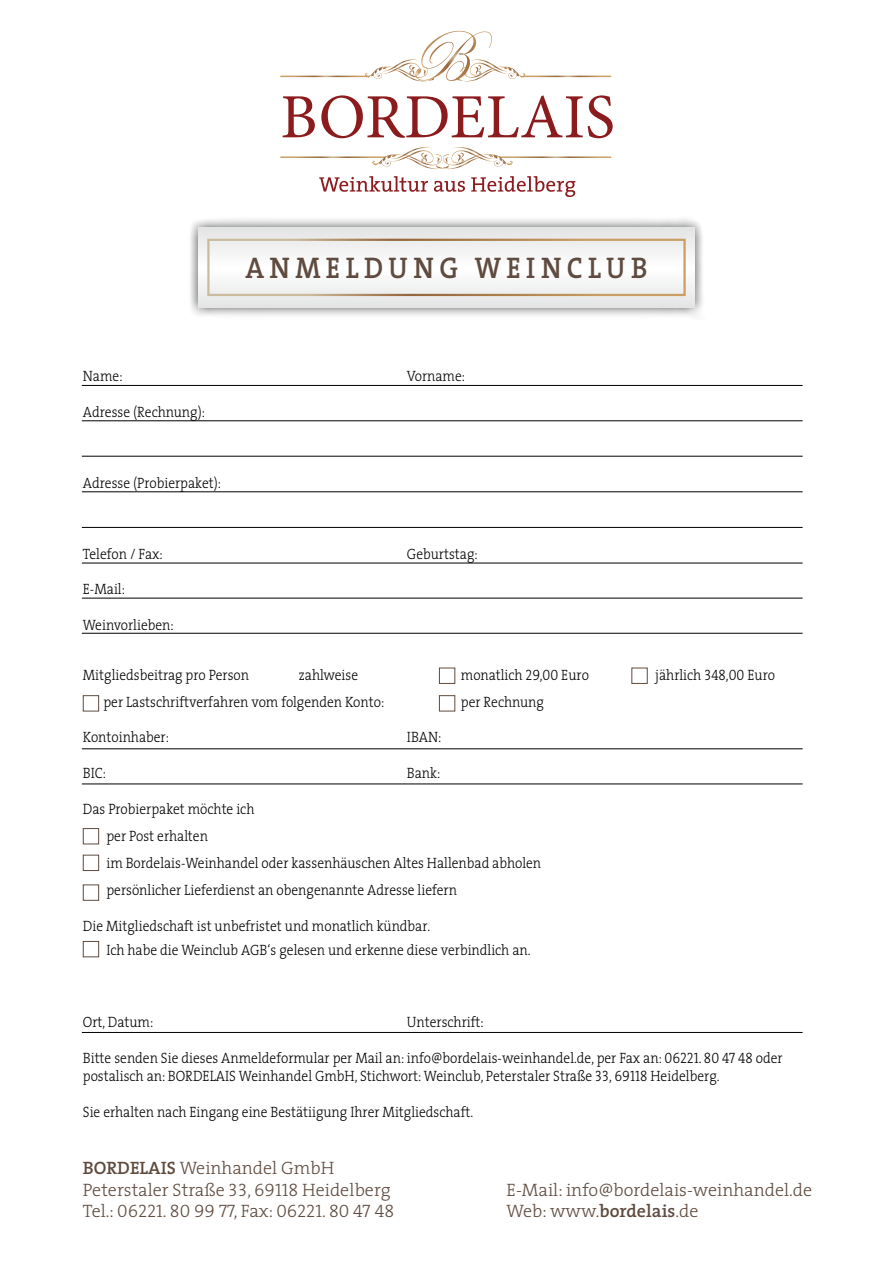
<style>
.page{position:relative;width:893px;height:1263px;background:#fff}
.page>*{position:absolute;margin:0;border:0;box-sizing:border-box;transform-origin:0 0}
.t1{font:600 30px "The Serif";letter-spacing:.2em;color:#5f4b3f;scale:.9 1}
.t2{font:300 18px "The Serif";color:#5f4b3f}
.t3{font:18px "The Serif Light Caps";color:#5f4b3f}
.t4{font:300 15px "The Serif";color:#000;scale:.9 1}
.s1{font-family:"The Serif Light Caps";font-weight:400}
.s2{font-weight:600}
.s3{font-family:"The Serif";font-weight:300}
</style>
<div class="page">
<div style="left:186px;top:216px;width:521px;height:103px;background:#000;opacity:.7"></div>
<div style="left:198px;top:227px;width:497px;height:80px;background:linear-gradient(to right,#f2f2f3,#f2f2f3)"></div>
<div style="left:207px;top:239px;width:479px;height:57px;border:2px solid #fff"></div>
<svg style="left:283px;top:96px;width:32px;height:41px"></svg>
<svg style="left:321px;top:95px;width:292px;height:43px"></svg>
<svg style="left:280px;top:31px;width:331px;height:51px"></svg>
<svg style="left:280px;top:147px;width:331px;height:50px"></svg>
<hr style="left:82px;top:385px;width:721px;height:1px;background:#000">
<hr style="left:82px;top:420px;width:721px;height:1px;background:#000">
<hr style="left:82px;top:456px;width:721px;height:1px;background:#000">
<hr style="left:82px;top:491px;width:721px;height:1px;background:#000">
<hr style="left:82px;top:527px;width:721px;height:1px;background:#000">
<hr style="left:82px;top:563px;width:721px;height:1px;background:#000">
<hr style="left:82px;top:598px;width:721px;height:1px;background:#000">
<hr style="left:82px;top:748px;width:721px;height:1px;background:#000">
<hr style="left:82px;top:633px;width:721px;height:1px;background:#000">
<hr style="left:82px;top:783px;width:721px;height:1px;background:#000">
<hr style="left:82px;top:1032px;width:721px;height:1px;background:#000">
<div style="left:439px;top:668px;width:16px;height:16px;background:#fff;border:1px solid #5f4b3f"></div>
<div style="left:83px;top:828px;width:16px;height:16px;background:#fff;border:1px solid #5f4b3f"></div>
<div style="left:83px;top:855px;width:16px;height:16px;background:#fff;border:1px solid #5f4b3f"></div>
<div style="left:83px;top:884px;width:16px;height:17px;background:#fff;border:1px solid #5f4b3f"></div>
<div style="left:83px;top:941px;width:16px;height:16px;background:#fff;border:1px solid #5f4b3f"></div>
<div style="left:439px;top:695px;width:16px;height:16px;background:#fff;border:1px solid #5f4b3f"></div>
<div style="left:83px;top:695px;width:16px;height:16px;background:#fff;border:1px solid #5f4b3f"></div>
<div style="left:631px;top:668px;width:17px;height:16px;background:#fff;border:1px solid #5f4b3f"></div>
<p class="t1" style="left:245px;top:243px;width:448px">ANMELDUNG WEINCLUB</p>
<p class="t4" style="left:83px;top:363px;width:46px">Name:</p>
<p class="t4" style="left:407px;top:363px;width:66px">Vorname:</p>
<p class="t4" style="left:83px;top:399px;width:137px">Adresse (Rechnung):</p>
<p class="t4" style="left:83px;top:470px;width:155px">Adresse (Probierpaket):</p>
<p class="t4" style="left:83px;top:541px;width:90px">Telefon / Fax:</p>
<p class="t4" style="left:407px;top:541px;width:80px">Geburtstag:</p>
<p class="t4" style="left:83px;top:577px;width:48px">E-Mail:</p>
<p class="t4" style="left:83px;top:612px;width:103px">Weinvorlieben:</p>
<p class="t4" style="left:83px;top:662px;width:186px">Mitgliedsbeitrag pro Person</p>
<p class="t4" style="left:299px;top:662px;width:67px">zahlweise</p>
<p class="t4" style="left:461px;top:662px;width:144px">monatlich <span class="s1">29,00</span> Euro</p>
<p class="t4" style="left:655px;top:662px;width:135px">jährlich <span class="s1">348,00</span> Euro</p>
<p class="t4" style="left:103px;top:689px;width:314px">per Lastschriftverfahren vom folgenden Konto:</p>
<p class="t4" style="left:461px;top:689px;width:94px">per Rechnung</p>
<p class="t4" style="left:83px;top:725px;width:97px">Kontoinhaber:</p>
<p class="t4" style="left:407px;top:725px;width:40px">IBAN:</p>
<p class="t4" style="left:83px;top:760px;width:27px">BIC:</p>
<p class="t4" style="left:407px;top:760px;width:39px">Bank:</p>
<p class="t4" style="left:83px;top:796px;width:192px">Das Probierpaket möchte ich</p>
<p class="t4" style="left:106px;top:823px;width:114px">per Post erhalten</p>
<p class="t4" style="left:106px;top:850px;width:485px">im Bordelais-Weinhandel oder kassenhäuschen Altes Hallenbad abholen</p>
<p class="t4" style="left:106px;top:877px;width:391px">persönlicher Lieferdienst an obengenannte Adresse liefern</p>
<p class="t4" style="left:83px;top:913px;width:387px">Die Mitgliedschaft ist unbefristet und monatlich kündbar.</p>
<p class="t4" style="left:106px;top:937px;width:473px">Ich habe die Weinclub AGB‘s gelesen und erkenne diese verbindlich an.</p>
<p class="t4" style="left:83px;top:1009px;width:80px">Ort, Datum:</p>
<p class="t4" style="left:407px;top:1009px;width:87px">Unterschrift:</p>
<p class="t4" style="left:83px;top:1045px;width:779px">Bitte senden Sie dieses Anmeldeformular per Mail an: info@bordelais-weinhandel.de, per Fax an: <span class="s1">06221. 80 47 48</span> oder</p>
<p class="t4" style="left:83px;top:1063px;width:709px">postalisch an: BORDELAIS Weinhandel GmbH, Stichwort: Weinclub, Peterstaler Straße <span class="s1">33, 69118</span> Heidelberg.</p>
<p class="t4" style="left:83px;top:1099px;width:435px">Sie erhalten nach Eingang eine Bestätiigung Ihrer Mitgliedschaft.</p>
<p class="t2" style="left:83px;top:1153px;width:253px"><span class="s2">BORDELAIS</span> Weinhandel GmbH</p>
<p class="t2" style="left:83px;top:1175px;width:309px">Peterstaler Straße <span class="s1">33, 69118</span> Heidelberg</p>
<p class="t3" style="left:83px;top:1196px;width:313px"><span class="s3">Tel.:</span> 06221. 80 99 77, <span class="s3">Fax:</span> 06221. 80 47 48</p>
<p class="t2" style="left:506px;top:1175px;width:307px">E-Mail: info@bordelais-weinhandel.de</p>
<p class="t2" style="left:506px;top:1196px;width:193px">Web: www.<span class="s2">bordelais</span>.de</p>
</div>
